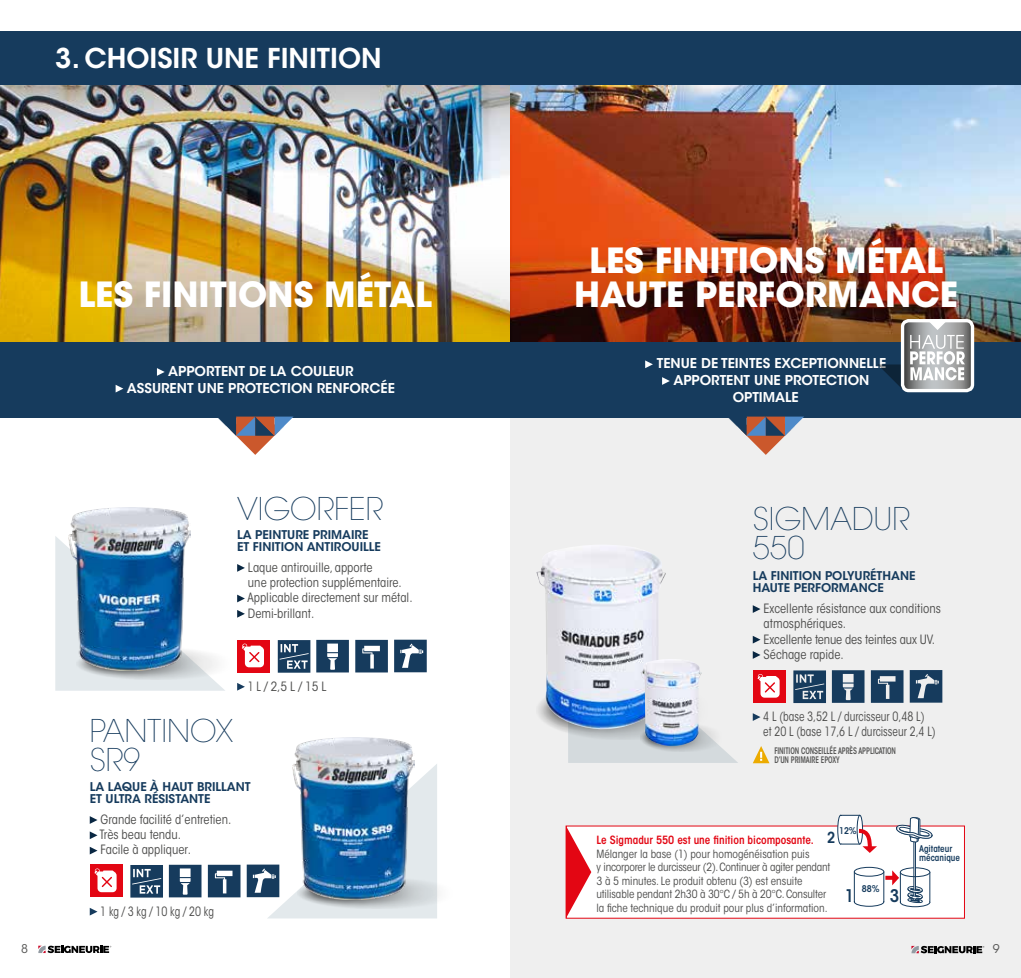
<style>
.page{position:relative;width:1021px;height:978px;background:#fff}
.page>*{position:absolute;margin:0;border:0;box-sizing:border-box;transform-origin:0 0}
.t1{font:700 34.5px/34.5px "ITC Avant Garde Std";color:#fff;text-align:center}
.t2{font:200 31.2px/28.5px "ITC Avant Garde Std";color:#163b5d}
.t3{font:600 27.15px "ITC Avant Garde Std";color:#fff}
.t4{font:600 condensed 17.25px "ITC Avant Garde Std";color:#163b5d}
.t5{font:600 condensed 15.15px "ITC Avant Garde Std";color:#163b5d}
.t6{font:600 13.5px/16.6px "ITC Avant Garde Std";color:#fff;text-align:center}
.t7{font:condensed 12.75px/15.3px "ITC Avant Garde Std";color:#4a4a49}
.t8{font:condensed 12.75px/15.3px "ITC Avant Garde Std";color:#4a4a49;scale:.9 1}
.t9{font:600 12px/12px "ITC Avant Garde Std";color:#163b5d}
.t10{font:12px "ITC Avant Garde Std";color:#575756}
.t11{font:condensed 11.25px/13.5px "ITC Avant Garde Std";color:#4a4a49}
.t12{font:600 condensed 11.25px "ITC Avant Garde Std";color:#e30613}
.t13{font:600 condensed 9.15px/9.1px "ITC Avant Garde Std";color:#163b5d}
.t14{font:600 condensed 9px/9px "ITC Avant Garde Std";letter-spacing:-.01em;color:#575756;scale:.82 1}
</style>
<div class="page">
<div style="left:510px;top:409px;width:510px;height:569px;background:#efefef"></div>
<svg style="left:55px;top:536px;width:170px;height:155px"></svg>
<img style="left:0;top:85px;width:510px;height:161px">
<img style="left:510px;top:85px;width:510px;height:161px">
<div style="left:0;top:32px;width:510px;height:53px;background:#163b5d"></div>
<div style="left:510px;top:32px;width:510px;height:53px;background:#163b5d"></div>
<img style="left:0;top:246px;width:510px;height:96px">
<img style="left:510px;top:246px;width:510px;height:96px">
<div style="left:0;top:342px;width:510px;height:76px;background:#163b5d"></div>
<div style="left:510px;top:342px;width:510px;height:76px;background:#163b5d"></div>
<svg style="left:157px;top:368px;width:8px;height:8px"></svg>
<svg style="left:116px;top:385px;width:7px;height:7px"></svg>
<svg style="left:645px;top:360px;width:8px;height:8px"></svg>
<svg style="left:662px;top:377px;width:7px;height:8px"></svg>
<svg style="left:237px;top:564px;width:8px;height:8px"></svg>
<svg style="left:237px;top:595px;width:8px;height:7px"></svg>
<svg style="left:237px;top:610px;width:8px;height:8px"></svg>
<svg style="left:237px;top:683px;width:8px;height:8px"></svg>
<svg style="left:316px;top:640px;width:33px;height:32px"></svg>
<svg style="left:355px;top:640px;width:33px;height:32px"></svg>
<svg style="left:278px;top:640px;width:32px;height:33px"></svg>
<svg style="left:394px;top:640px;width:33px;height:32px"></svg>
<div style="left:237px;top:640px;width:33px;height:32px;background:#e30613"></div>
<svg style="left:242px;top:643px;width:22px;height:24px"></svg>
<img style="left:77px;top:648px;width:148px;height:31px">
<img style="left:68px;top:508px;width:123px;height:162px">
<svg style="left:218px;top:417px;width:75px;height:38px"></svg>
<svg style="left:728px;top:417px;width:76px;height:38px"></svg>
<svg style="left:90px;top:816px;width:7px;height:8px"></svg>
<svg style="left:90px;top:831px;width:7px;height:8px"></svg>
<svg style="left:90px;top:847px;width:7px;height:7px"></svg>
<svg style="left:90px;top:908px;width:7px;height:7px"></svg>
<svg style="left:169px;top:865px;width:32px;height:32px"></svg>
<svg style="left:208px;top:865px;width:32px;height:32px"></svg>
<svg style="left:130px;top:865px;width:33px;height:33px"></svg>
<svg style="left:247px;top:764px;width:190px;height:154px"></svg>
<div style="left:90px;top:865px;width:32px;height:32px;background:#e30613"></div>
<svg style="left:94px;top:868px;width:23px;height:24px"></svg>
<svg style="left:752px;top:605px;width:8px;height:8px"></svg>
<svg style="left:752px;top:636px;width:8px;height:8px"></svg>
<svg style="left:752px;top:651px;width:8px;height:8px"></svg>
<svg style="left:752px;top:713px;width:8px;height:8px"></svg>
<svg style="left:870px;top:670px;width:33px;height:33px"></svg>
<svg style="left:793px;top:670px;width:71px;height:33px"></svg>
<svg style="left:909px;top:670px;width:33px;height:33px"></svg>
<div style="left:752px;top:670px;width:33px;height:33px;background:#e30613"></div>
<svg style="left:757px;top:674px;width:22px;height:24px"></svg>
<svg style="left:568px;top:740px;width:170px;height:23px;background:#d6dbde"></svg>
<img style="left:536px;top:545px;width:130px;height:188px">
<img style="left:640px;top:725px;width:83px;height:26px">
<img style="left:640px;top:659px;width:62px;height:89px">
<div style="left:566px;top:826px;width:398px;height:92px;background:#fff"></div>
<svg style="left:566px;top:826px;width:25px;height:92px"></svg>
<svg style="left:885px;top:876px;width:7px;height:4px"></svg>
<svg style="left:853px;top:871px;width:31px;height:36px"></svg>
<div style="left:854px;top:867px;width:29px;height:9px;background:#fff;border-radius:50%"></div>
<div style="left:854px;top:867px;width:30px;height:10px;border:1px solid #163b5d;border-radius:50%"></div>
<svg style="left:837px;top:815px;width:40px;height:38px"></svg>
<svg style="left:895px;top:817px;width:37px;height:26px"></svg>
<svg style="left:892px;top:867px;width:38px;height:40px"></svg>
<img style="left:297px;top:877px;width:141px;height:31px">
<img style="left:292px;top:737px;width:123px;height:163px">
<svg style="left:753px;top:746px;width:16px;height:17px"></svg>
<svg style="left:38px;top:946px;width:73px;height:7px"></svg>
<svg style="left:911px;top:946px;width:73px;height:7px"></svg>
<div style="left:900px;top:319px;width:74px;height:73px;border:3px solid #fff;border-radius:6px"></div>
<svg style="left:877px;top:321px;width:95px;height:70px"></svg>
<h3 class="t3" style="left:55px;top:41px;width:328px">3. CHOISIR UNE FINITION</h3>
<h1 class="t1" style="left:78px;top:277px;width:355px">LES FINITIONS MÉTAL</h1>
<p class="t6" style="left:127px;top:363px;width:269px">APPORTENT DE LA COULEUR<br>ASSURENT UNE PROTECTION RENFORCÉE</p>
<h2 class="t2" style="left:237px;top:495px;width:148px">VIGORFER</h2>
<p class="t9" style="left:237px;top:529px;width:145px">LA PEINTURE PRIMAIRE<br>ET FINITION ANTIROUILLE</p>
<p class="t7" style="left:247px;top:560px;width:167px">Laque antirouille, apporte<br>une protection supplémentaire.<br>Applicable directement sur métal.<br>Demi-brillant.</p>
<h2 class="t2" style="left:90px;top:717px;width:145px">PANTINOX<br>SR9</h2>
<p class="t8" style="left:248px;top:678px;width:89px">1 L / 2,5 L / 15 L</p>
<p class="t9" style="left:90px;top:781px;width:162px">LA LAQUE À HAUT BRILLANT<br>ET ULTRA RÉSISTANTE</p>
<p class="t7" style="left:100px;top:812px;width:133px">Grande facilité d’entretien.<br>Très beau tendu.<br>Facile à appliquer.</p>
<p class="t8" style="left:100px;top:903px;width:128px">1 kg / 3 kg / 10 kg / 20 kg</p>
<h1 class="t1" style="left:574px;top:243px;width:385px">LES FINITIONS MÉTAL<br>HAUTE PERFORMANCE</h1>
<p class="t6" style="left:656px;top:355px;width:231px">TENUE DE TEINTES EXCEPTIONNELLE</p>
<p class="t6" style="left:673px;top:372px;width:197px">APPORTENT UNE PROTECTION</p>
<p class="t6" style="left:732px;top:388px;width:68px">OPTIMALE</p>
<h2 class="t2" style="left:752px;top:505px;width:158px">SIGMADUR<br>550</h2>
<p class="t9" style="left:752px;top:570px;width:164px">LA FINITION POLYURÉTHANE<br>HAUTE PERFORMANCE</p>
<p class="t7" style="left:763px;top:601px;width:179px">Excellente résistance aux conditions atmosphériques.<br>Excellente tenue des teintes aux UV.<br>Séchage rapide.</p>
<p class="t8" style="left:763px;top:709px;width:193px">4 L (base 3,52 L / durcisseur 0,48 L) et 20 L (base 17,6 L / durcisseur 2,4 L)</p>
<p class="t14" style="left:774px;top:746px;width:150px">FINITION CONSEILLÉE APRÈS APPLICATION<br>D’UN PRIMAIRE EPOXY</p>
<p class="t13" style="left:839px;top:826px;width:19px">12%</p>
<p class="t5" style="left:827px;top:828px;width:10px">2</p>
<p class="t12" style="left:596px;top:833px;width:219px">Le Sigmadur 550 est une finition bicomposante.</p>
<p class="t11" style="left:596px;top:847px;width:235px">Mélanger la base (1) pour homogénéisation puis<br>y incorporer le durcisseur (2). Continuer à agiter pendant 3 à 5 minutes. Le produit obtenu (3) est ensuite utilisable pendant 2h30 à 30°C / 5h à 20°C. Consulter la fiche technique du produit pour plus d’information.</p>
<p class="t13" style="left:861px;top:884px;width:19px">88%</p>
<h3 class="t4" style="left:844px;top:885px;width:11px">1</h3>
<h3 class="t4" style="left:889px;top:885px;width:11px">3</h3>
<p class="t13" style="left:919px;top:844px;width:42px">Agitateur mécanique</p>
<p class="t10" style="left:21px;top:941px;width:8px">8</p>
<p class="t10" style="left:992px;top:941px;width:8px">9</p>
</div>
